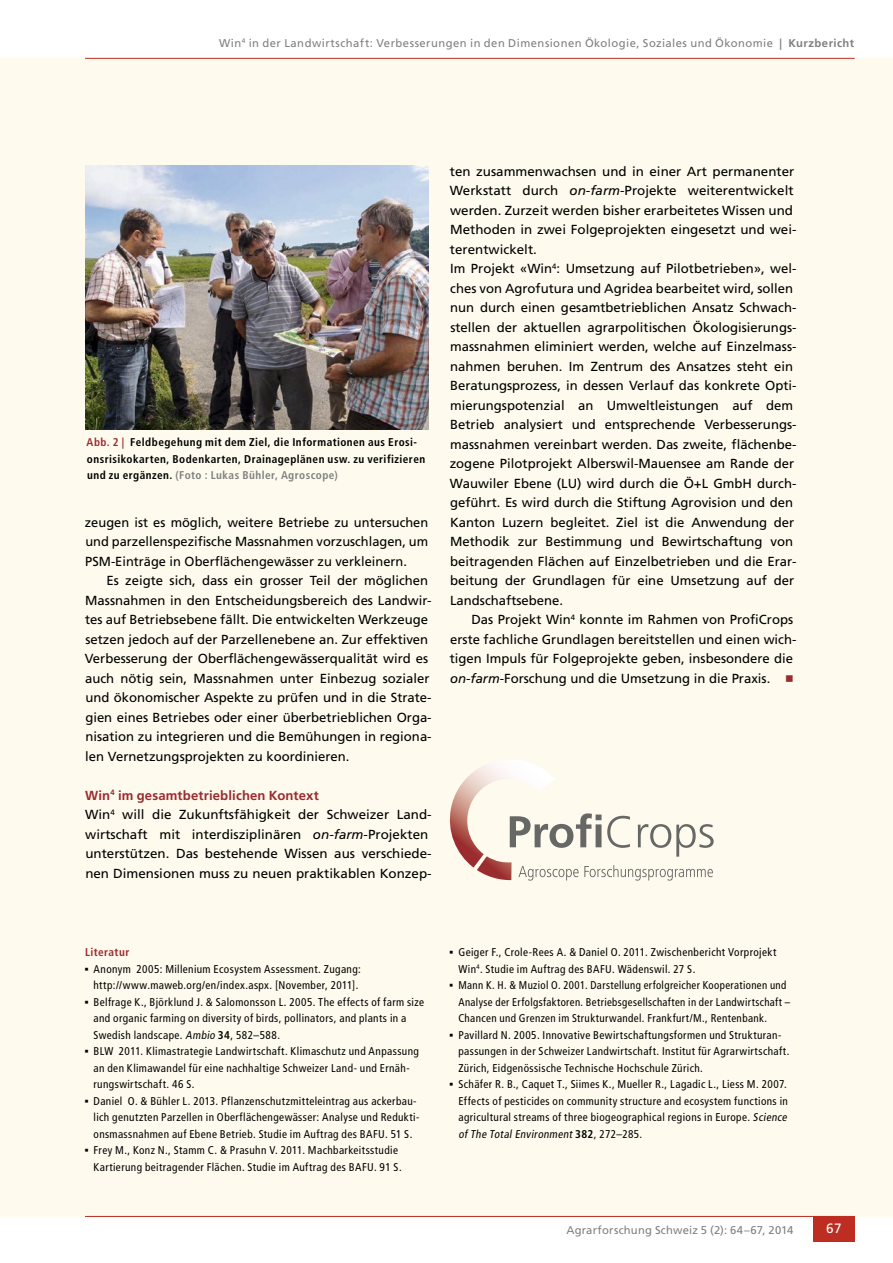
<style>
.page{position:relative;width:893px;height:1263px;background:#fff}
.page>*{position:absolute;margin:0;border:0;box-sizing:border-box;transform-origin:0 0}
.t1{font:13.5px "Frutiger LT Std";color:#fff}
.t2{font:13.2px/19.5px "Frutiger LT Std";color:#000}
.t3{font:condensed 11.25px/16.5px "Frutiger LT Std";letter-spacing:.035em;color:#000}
.t4{font:condensed 11.25px/16.5px "Frutiger LT Std";letter-spacing:.035em;color:#000;scale:.96 1}
.t5{font:700 condensed 11.25px/16.5px "Frutiger LT Std";letter-spacing:.04em;color:#000}
.t6{font:11.25px "Frutiger LT Std";letter-spacing:.04em;color:#808080}
.t7{font:11.25px "Frutiger LT Std";letter-spacing:.015em;color:#808080}
.t8{font:700 condensed 11.25px "Frutiger LT Std";letter-spacing:.04em;color:#9a2b2f}
.s1{font-weight:700}
.s2{color:#9a2b2f}
.s3{color:#808080}
.s4{font-weight:700;color:#9a2b2f}
.s5{font-style:italic}
.s6{font-family:"Universal Newswith Comm Pi";color:#9a2b2f}
.s7{font-family:"Universal Newswith Comm Pi";font-stretch:normal}
</style>
<div class="page">
<div style="left:0;top:58px;width:893px;height:1158px;background:#fefaed"></div>
<hr style="left:85px;top:1216px;width:770px;height:1px;background:#bd2d21">
<div style="left:813px;top:1216px;width:42px;height:26px;background:#bd2d21"></div>
<hr style="left:85px;top:58px;width:770px;height:1px;background:#bd2d21">
<svg style="left:449px;top:759px;width:265px;height:121px"></svg>
<img style="left:85px;top:165px;width:344px;height:264px">
<p class="t6" style="left:219px;top:36px;width:637px">Win<sup>4</sup> in der Landwirtschaft: Verbesserungen in den Dimensionen Ökologie, Soziales und Ökonomie <span class="s1">| Kurzbericht</span></p>
<p class="t5" style="left:87px;top:434px;width:340px"><span class="s2">Abb. 2 |</span> Feldbegehung mit dem Ziel, die Informationen aus Erosi&shy;onsrisikokarten, Bodenkarten, Drainageplänen usw. zu verifizieren und zu ergänzen. <span class="s3">(Foto : Lukas Bühler, Agroscope)</span></p>
<p class="t2" style="left:85px;top:512px;width:345px;text-align:justify">zeugen ist es möglich, weitere Betriebe zu untersuchen und parzellenspezifische Massnahmen vorzuschlagen, um PSM-Einträge in Oberflächengewässer zu verkleinern.</p>
<p class="t2" style="left:85px;top:571px;width:348px;text-indent:22px">Es zeigte sich, dass ein grosser Teil der möglichen Massnahmen in den Entscheidungsbereich des Landwir&shy;tes auf Betriebsebene fällt. Die entwickelten Werkzeuge setzen jedoch auf der Parzellenebene an. Zur effektiven Verbesserung der Oberflächengewässerqualität wird es auch nötig sein, Massnahmen unter Einbezug sozialer und ökonomischer Aspekte zu prüfen und in die Strate&shy;gien eines Betriebes oder einer überbetrieblichen Orga&shy;nisation zu integrieren und die Bemühungen in regiona&shy;len Vernetzungsprojekten zu koordinieren.</p>
<p class="t2" style="left:85px;top:785px;width:348px"><span class="s4">Win</span><sup>4</sup> <span class="s4">im gesamtbetrieblichen Kontext<br></span>Win<sup>4</sup> will die Zukunftsfähigkeit der Schweizer Land&shy;wirtschaft mit interdisziplinären <span class="s5">on-farm</span>-Projekten unterstützen. Das bestehende Wissen aus verschiede&shy;nen Dimensionen muss zu neuen praktikablen Konzep-</p>
<p class="t2" style="left:450px;top:161px;width:348px">ten zusammenwachsen und in einer Art permanenter Werkstatt durch <span class="s5">on-farm</span>-Projekte weiterentwickelt werden. Zurzeit werden bisher erarbeitetes Wissen und Methoden in zwei Folgeprojekten eingesetzt und wei&shy;terentwickelt.<br>Im Projekt «Win<sup>4</sup>: Umsetzung auf Pilotbetrieben», wel&shy;ches von Agrofutura und Agridea bearbeitet wird, sollen nun durch einen gesamtbetrieblichen Ansatz Schwach&shy;stellen der aktuellen agrarpolitischen Ökologisierungs&shy;massnahmen eliminiert werden, welche auf Einzelmass&shy;nahmen beruhen. Im Zentrum des Ansatzes steht ein Beratungsprozess, in dessen Verlauf das konkrete Opti&shy;mierungspotenzial an Umweltleistungen auf dem Betrieb analysiert und entsprechende Verbesserungs&shy;massnahmen vereinbart werden. Das zweite, flächenbe&shy;zogene Pilotprojekt Alberswil-Mauensee am Rande der Wauwiler Ebene (LU) wird durch die Ö+L GmbH durch&shy;geführt. Es wird durch die Stiftung Agrovision und den Kanton Luzern begleitet. Ziel ist die Anwendung der Methodik zur Bestimmung und Bewirtschaftung von beitragenden Flächen auf Einzelbetrieben und die Erar&shy;beitung der Grundlagen für eine Umsetzung auf der Landschaftsebene.</p>
<p class="t2" style="left:450px;top:610px;width:348px;text-indent:22px">Das Projekt Win<sup>4</sup> konnte im Rahmen von ProfiCrops erste fachliche Grundlagen bereitstellen und einen wich&shy;tigen Impuls für Folgeprojekte geben, insbesondere die <span class="s5">on-farm</span>-Forschung und die Umsetzung in die Praxis. <span class="s6">n</span></p>
<p class="t8" style="left:85px;top:946px;width:46px">Literatur</p>
<p class="t3" style="left:85px;top:961px;width:277px;text-align:center"><span class="s7">▪</span> Anonym 2005: Millenium Ecosystem Assessment. Zugang: http://www.maweb.org/en/index.aspx. [November, 2011].</p>
<p class="t3" style="left:94px;top:994px;width:332px;text-indent:-9px"><span class="s7">▪</span> Belfrage K., Björklund J. &amp; Salomonsson L. 2005. The effects of farm size and organic farming on diversity of birds, pollinators, and plants in a<br>Swedish landscape. <span class="s5">Ambio</span><span class="s1">34</span>, 582–588.</p>
<p class="t3" style="left:94px;top:1043px;width:327px;text-indent:-9px"><span class="s7">▪</span> BLW 2011. Klimastrategie Landwirtschaft. Klimaschutz und Anpassung an den Klimawandel für eine nachhaltige Schweizer Land- und Ernäh&shy;rungswirtschaft. 46 S.</p>
<p class="t3" style="left:94px;top:1093px;width:328px;text-indent:-9px"><span class="s7">▪</span> Daniel O. &amp; Bühler L. 2013. Pflanzenschutzmitteleintrag aus ackerbau&shy;lich genutzten Parzellen in Oberflächengewässer: Analyse und Redukti&shy;onsmassnahmen auf Ebene Betrieb. Studie im Auftrag des BAFU. 51 S.</p>
<p class="t3" style="left:94px;top:1142px;width:310px;text-indent:-9px"><span class="s7">▪</span> Frey M., Konz N., Stamm C. &amp; Prasuhn V. 2011. Machbarkeitsstudie<br>Kartierung beitragender Flächen. Studie im Auftrag des BAFU. 91 S.</p>
<p class="t3" style="left:458px;top:944px;width:320px;text-indent:-9px"><span class="s7">▪</span> Geiger F., Crole-Rees A. &amp; Daniel O. 2011. Zwischenbericht Vorprojekt<br>Win<sup>4</sup>. Studie im Auftrag des BAFU. Wädenswil. 27 S.</p>
<p class="t4" style="left:458px;top:977px;width:347px;text-indent:-8px"><span class="s7">▪</span> Mann K. H. &amp; Muziol O. 2001. Darstellung erfolgreicher Kooperationen und<br>Analyse der Erfolgsfaktoren. Betriebsgesellschaften in der Landwirtschaft –<br>Chancen und Grenzen im Strukturwandel. Frankfurt/M., Rentenbank.</p>
<p class="t3" style="left:458px;top:1027px;width:333px;text-indent:-9px"><span class="s7">▪</span> Pavillard N. 2005. Innovative Bewirtschaftungsformen und Strukturan&shy;passungen in der Schweizer Landwirtschaft. Institut für Agrarwirtschaft.<br>Zürich, Eidgenössische Technische Hochschule Zürich.</p>
<p class="t3" style="left:458px;top:1076px;width:332px;text-indent:-8px"><span class="s7">▪</span> Schäfer R. B., Caquet T., Siimes K., Mueller R., Lagadic L., Liess M. 2007.<br>Effects of pesticides on community structure and ecosystem functions in agricultural streams of three biogeographical regions in Europe. <span class="s5">Science of The Total Environment</span> <span class="s1">3 8 2</span> , 2 7 2 –2 8 5 .</p>
<p class="t7" style="left:566px;top:1223px;width:229px">Agrarforschung Schweiz 5 (2): 64–67, 2014</p>
<p class="t1" style="left:826px;top:1221px;width:17px">67</p>
</div>
